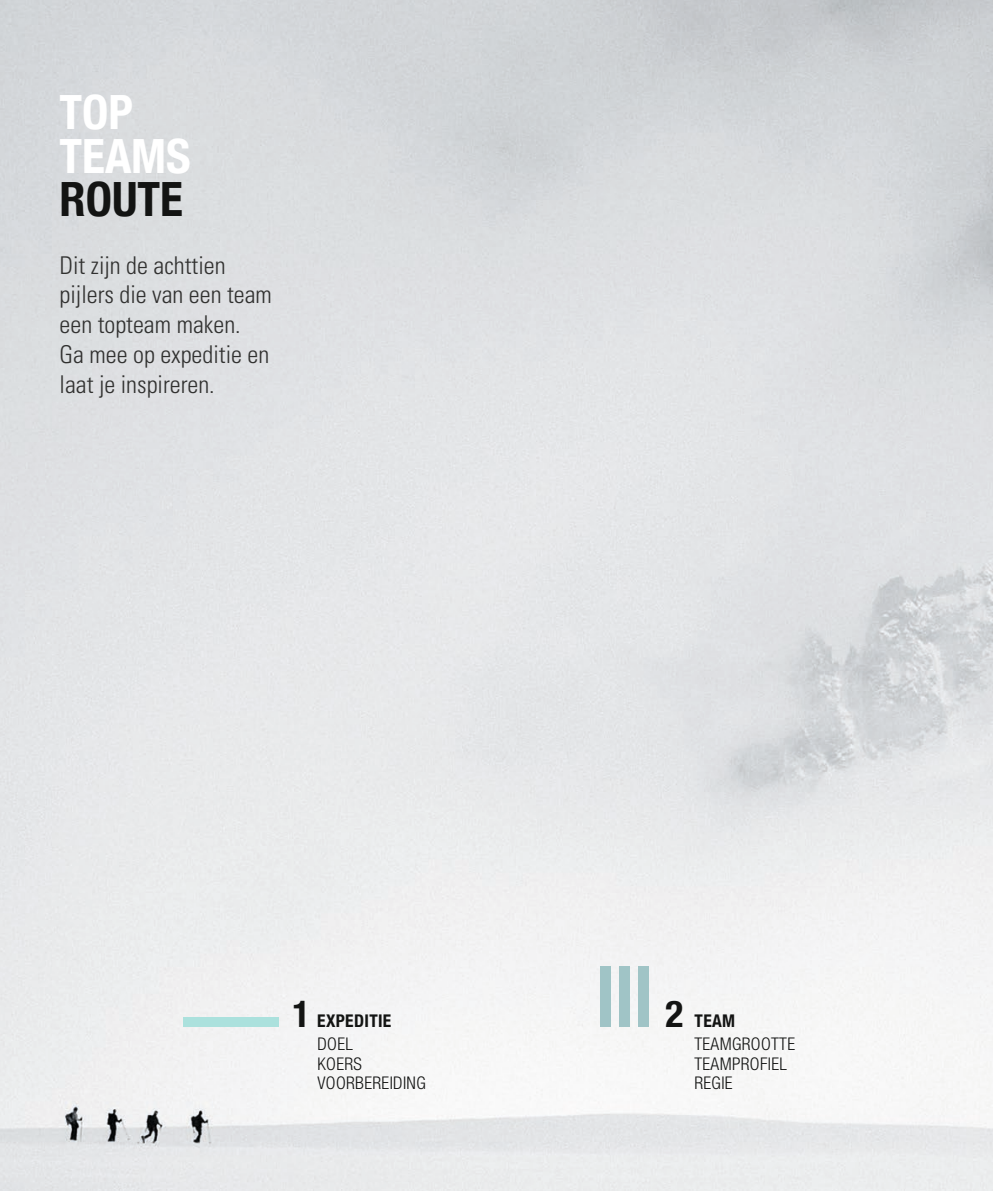
<style>
.page{position:relative;width:993px;height:1191px;background:#fff}
.page>*{position:absolute;margin:0;border:0;box-sizing:border-box;transform-origin:0 0}
.t1{font:700 condensed 47.25px/43.8px "Helvetica Neue";color:#fff}
.t2{font:700 condensed 47.25px "Helvetica Neue";color:#131413}
.t3{font:300 condensed 24.5px/29.8px "Univers";color:#313130}
.t4{font:300 condensed 17.5px/19.2px "Helvetica Neue LT Std";letter-spacing:.02em;color:#131413}
.t5{font:700 condensed 17.5px "Helvetica Neue";letter-spacing:.02em;color:#131413}
.s1{font-size:37.27px}
</style>
<div class="page">
<img style="left:0;top:0;width:992px;height:1191px">
<div style="left:183px;top:1016px;width:95px;height:10px;background:#abe1dd"></div>
<div style="left:600px;top:966px;width:10px;height:60px;background:#a0c4c6"></div>
<div style="left:619px;top:966px;width:10px;height:60px;background:#a0c4c6"></div>
<div style="left:638px;top:966px;width:10px;height:60px;background:#a0c4c6"></div>
<h1 class="t1" style="left:60px;top:87px;width:133px">TOP<br>TEAMS</h1>
<h1 class="t2" style="left:60px;top:160px;width:125px">ROUTE</h1>
<p class="t3" style="left:60px;top:250px;width:214px">Dit zijn de achttien pijlers die van een team een topteam maken.<br>Ga mee op expeditie en laat je inspireren.</p>
<p class="t5" style="left:292px;top:1006px;width:100px"><span class="s1">1</span> EXPEDITIE</p>
<p class="t4" style="left:317px;top:1034px;width:110px">DOEL<br>KOERS<br>VOORBEREIDING</p>
<p class="t4" style="left:694px;top:1034px;width:102px">TEAMGROOTTE<br>TEAMPROFIEL<br>REGIE</p>
<p class="t5" style="left:665px;top:1006px;width:71px"><span class="s1">2</span> TEAM</p>
</div>
